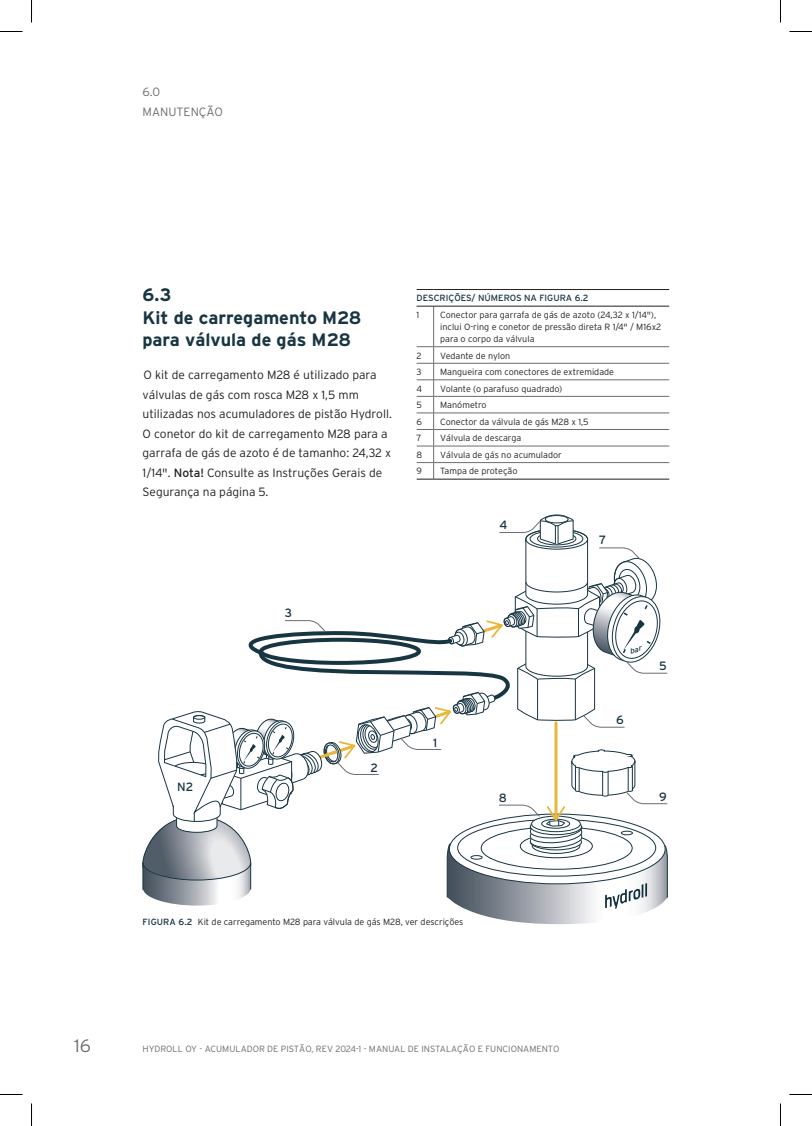
<style>
.page{position:relative;width:812px;height:1126px;background:#fff}
.page>*{position:absolute;margin:0;border:0;box-sizing:border-box;transform-origin:0 0}
.t1{font:700 18px/22.5px "Interstate";color:#183542}
.t2{font:300 18px "Interstate";color:#6c6d70}
.Leipis{font:300 12px/19.5px "Interstate";color:#231f20}
.t3{font:300 12px/19.5px "Interstate";color:#6c6d70}
.t4{font:12px "Interstate";color:#183542}
.Taulukon_sisältö__muut_kolumnit{font:300 9px/12px "Interstate";color:#231f20}
.t5{font:300 9px "Interstate";color:#6c6d70}
.Taulukon_otsikko{font:9px "Interstate";color:#183542}
.Taulukon_sisältö__vasen_kolumni{font:300 9px "Interstate";color:#231f20}
.t6{font:9px "Interstate";color:#112e3c}
.s1{font-weight:400}
.s2{font-weight:400;color:#112e3c}
</style>
<div class="page">
<hr style="left:433px;top:346px;width:236px;height:1px;background:#6c6d70">
<hr style="left:433px;top:429px;width:236px;height:1px;background:#6c6d70">
<hr style="left:433px;top:363px;width:236px;height:1px;background:#6c6d70">
<hr style="left:433px;top:462px;width:236px;height:1px;background:#6c6d70">
<hr style="left:433px;top:380px;width:236px;height:1px;background:#6c6d70">
<hr style="left:433px;top:396px;width:236px;height:1px;background:#6c6d70">
<hr style="left:433px;top:306px;width:1px;height:41px;background:#6c6d70">
<hr style="left:433px;top:413px;width:236px;height:1px;background:#6c6d70">
<svg style="left:416px;top:289px;width:17px;height:1px"></svg>
<hr style="left:433px;top:289px;width:236px;height:1px;background:#231f20">
<svg style="left:416px;top:306px;width:17px;height:1px"></svg>
<hr style="left:433px;top:306px;width:236px;height:1px;background:#231f20">
<svg style="left:416px;top:346px;width:18px;height:134px"></svg>
<hr style="left:433px;top:479px;width:236px;height:1px;background:#231f20">
<hr style="left:433px;top:446px;width:236px;height:1px;background:#6c6d70">
<svg style="left:0;top:31px;width:22px;height:1px"></svg>
<svg style="left:789px;top:31px;width:22px;height:1px"></svg>
<svg style="left:0;top:1094px;width:22px;height:1px"></svg>
<svg style="left:789px;top:1094px;width:22px;height:1px"></svg>
<svg style="left:31px;top:0;width:1px;height:22px"></svg>
<svg style="left:31px;top:1103px;width:1px;height:23px"></svg>
<svg style="left:780px;top:0;width:1px;height:22px"></svg>
<svg style="left:780px;top:1103px;width:1px;height:23px"></svg>
<svg style="left:143px;top:515px;width:524px;height:410px"></svg>
<h2 class="t3" style="left:142px;top:82px;width:82px">6.0<br>Manutenção</h2>
<p class="t1" style="left:142px;top:284px;width:220px">6.3<br>Kit de carregamento M28 para válvula de gás M28</p>
<p class="Leipis" style="left:142px;top:365px;width:251px">O kit de carregamento M28 é utilizado para válvulas de gás com rosca M28 x 1,5 mm utilizadas nos acumuladores de pistão Hydroll.<br>O conetor do kit de carregamento M28 para a garrafa de gás de azoto é de tamanho: 24,32 x 1/14". <span class="s1">NOTA!</span> Consulte as Instruções Gerais de Segurança na página 5.</p>
<p class="Taulukon_otsikko" style="left:416px;top:293px;width:173px">DESCRIÇÕES/ NÚMEROS NA FIGURA 6.2</p>
<p class="Taulukon_sisältö__vasen_kolumni" style="left:416px;top:310px;width:4px">1</p>
<p class="Taulukon_sisältö__muut_kolumnit" style="left:440px;top:309px;width:222px">Conector para garrafa de gás de azoto (24,32 x 1/14"), inclui O-ring e conetor de pressão direta R 1/4" / M16x2 para o corpo da válvula</p>
<p class="Taulukon_sisältö__vasen_kolumni" style="left:416px;top:350px;width:7px">2</p>
<p class="Taulukon_sisältö__muut_kolumnit" style="left:440px;top:349px;width:71px">Vedante de nylon</p>
<p class="Taulukon_sisältö__vasen_kolumni" style="left:416px;top:367px;width:7px">3</p>
<p class="Taulukon_sisältö__muut_kolumnit" style="left:440px;top:366px;width:175px">Mangueira com conectores de extremidade</p>
<p class="Taulukon_sisältö__vasen_kolumni" style="left:416px;top:383px;width:7px">4</p>
<p class="Taulukon_sisältö__muut_kolumnit" style="left:440px;top:382px;width:124px">Volante (o parafuso quadrado)</p>
<p class="Taulukon_sisältö__vasen_kolumni" style="left:416px;top:400px;width:7px">5</p>
<p class="Taulukon_sisältö__muut_kolumnit" style="left:440px;top:399px;width:48px">Manómetro</p>
<p class="Taulukon_sisältö__vasen_kolumni" style="left:416px;top:417px;width:7px">6</p>
<p class="Taulukon_sisältö__muut_kolumnit" style="left:440px;top:416px;width:150px">Conector da válvula de gás M28 x 1,5</p>
<p class="Taulukon_sisältö__vasen_kolumni" style="left:416px;top:433px;width:7px">7</p>
<p class="Taulukon_sisältö__muut_kolumnit" style="left:440px;top:432px;width:82px">Válvula de descarga</p>
<p class="Taulukon_sisältö__vasen_kolumni" style="left:416px;top:450px;width:7px">8</p>
<p class="Taulukon_sisältö__muut_kolumnit" style="left:440px;top:449px;width:123px">Válvula de gás no acumulador</p>
<p class="Taulukon_sisältö__vasen_kolumni" style="left:416px;top:466px;width:7px">9</p>
<p class="Taulukon_sisältö__muut_kolumnit" style="left:440px;top:465px;width:79px">Tampa de proteção</p>
<p class="t4" style="left:499px;top:518px;width:10px">4</p>
<p class="t4" style="left:599px;top:533px;width:9px">7</p>
<p class="t4" style="left:177px;top:780px;width:18px">N2</p>
<p class="t4" style="left:285px;top:606px;width:9px">3</p>
<p class="t4" style="left:370px;top:761px;width:9px">2</p>
<p class="t4" style="left:433px;top:736px;width:6px">1</p>
<p class="t4" style="left:498px;top:791px;width:10px">8</p>
<p class="t4" style="left:616px;top:713px;width:9px">6</p>
<p class="t4" style="left:659px;top:659px;width:9px">5</p>
<p class="t4" style="left:659px;top:790px;width:9px">9</p>
<p class="t6" style="left:142px;top:917px;width:12px">FIGURA</p>
<p class="Taulukon_sisältö__muut_kolumnit" style="left:178px;top:916px;width:286px"><span class="s2">6.2</span> Kit de carregamento M28 para válvula de gás M28, ver descrições</p>
<h1 class="t2" style="left:74px;top:1035px;width:18px">16</h1>
<p class="t5" style="left:142px;top:1043px;width:418px">HYDROLL OY - ACUMULADOR DE PISTÃO, REV 2024-1 - MANUAL DE INSTALAÇÃO E FUNCIONAMENTO</p>
</div>
